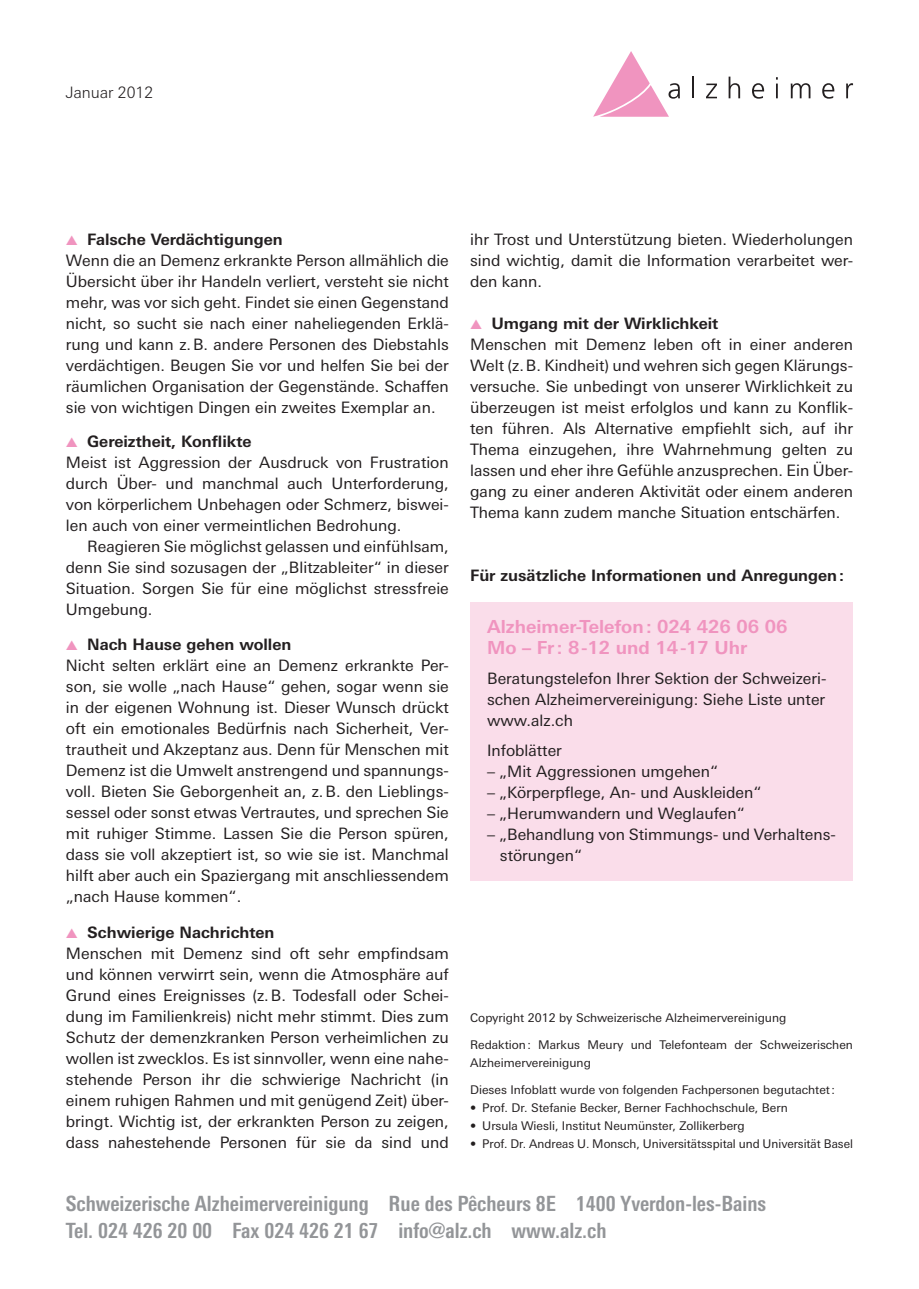
<style>
.page{position:relative;width:919px;height:1289px;background:#fff}
.page>*{position:absolute;margin:0;border:0;box-sizing:border-box;transform-origin:0 0}
.t1{font:700 condensed 21px "Linotype Univers";color:#939598}
.t2{font:700 18px/21px "Linotype Univers Basic";color:#f094bf}
.t3{font:15.75px/21px "Linotype Univers Basic";color:#231f20}
.t4{font:700 15.75px "Linotype Univers Basic";color:#231f20}
.t5{font:300 15.75px "Linotype Univers Basic";color:#231f20}
.t6{font:12px/18px "Linotype Univers Basic";color:#231f20}
.t7{font:300 12px "Linotype Univers Basic";color:#231f20}
.s1{color:#f094bf}
.s2{font-weight:700}
</style>
<div class="page">
<svg style="left:593px;top:51px;width:87px;height:66px"></svg>
<hr style="left:692px;top:77px;width:2px;height:21px;background:#231f20">
<svg style="left:706px;top:84px;width:11px;height:14px"></svg>
<svg style="left:728px;top:77px;width:12px;height:21px"></svg>
<svg style="left:752px;top:83px;width:12px;height:16px"></svg>
<svg style="left:776px;top:77px;width:1px;height:21px"></svg>
<svg style="left:790px;top:83px;width:20px;height:15px"></svg>
<svg style="left:822px;top:83px;width:12px;height:16px"></svg>
<svg style="left:846px;top:83px;width:7px;height:15px"></svg>
<div style="left:470px;top:602px;width:383px;height:278px;background:#faddea"></div>
<p class="t5" style="left:66px;top:83px;width:89px">Januar 2012</p>
<p class="t3" style="left:66px;top:228px;width:384px"><span class="s1">▲</span> <span class="s2">Falsche Verdächtigungen<br></span>Wenn die an Demenz erkrankte Person allmählich die Übersicht über ihr Handeln verliert, versteht sie nicht mehr, was vor sich geht. Findet sie einen Gegenstand nicht, so sucht sie nach einer naheliegenden Erklä&shy;rung und kann z.B. andere Personen des Diebstahls verdächtigen. Beugen Sie vor und helfen Sie bei der räumlichen Organisation der Gegenstände. Schaffen sie von wichtigen Dingen ein zweites Exemplar an.</p>
<p class="t3" style="left:66px;top:431px;width:384px"><span class="s1">▲</span> <span class="s2">Gereiztheit, Konflikte<br></span>Meist ist Aggression der Ausdruck von Frustration durch Über- und manchmal auch Unterforderung, von körperlichem Unbehagen oder Schmerz, biswei&shy;len auch von einer vermeintlichen Bedrohung.</p>
<p class="t3" style="left:66px;top:536px;width:384px;text-align:justify;text-indent:21px">Reagieren Sie möglichst gelassen und einfühlsam, denn Sie sind sozusagen der „Blitzableiter“ in dieser Situation. Sorgen Sie für eine möglichst stressfreie Umgebung.</p>
<p class="t3" style="left:66px;top:633px;width:384px"><span class="s1">▲</span> <span class="s2">Nach Hause gehen wollen<br></span>Nicht selten erklärt eine an Demenz erkrankte Per&shy;son, sie wolle „nach Hause“ gehen, sogar wenn sie in der eigenen Wohnung ist. Dieser Wunsch drückt oft ein emotionales Bedürfnis nach Sicherheit, Ver&shy;trautheit und Akzeptanz aus. Denn für Menschen mit Demenz ist die Umwelt anstrengend und spannungs&shy;voll. Bieten Sie Geborgenheit an, z.B. den Lieblings&shy;sessel oder sonst etwas Vertrautes, und sprechen Sie mit ruhiger Stimme. Lassen Sie die Person spüren, dass sie voll akzeptiert ist, so wie sie ist. Manchmal hilft aber auch ein Spaziergang mit anschliessendem „nach Hause kommen“.</p>
<p class="t3" style="left:66px;top:921px;width:384px"><span class="s1">▲</span> <span class="s2">Schwierige Nachrichten<br></span>Menschen mit Demenz sind oft sehr empfindsam und können verwirrt sein, wenn die Atmosphäre auf Grund eines Ereignisses (z.B. Todesfall oder Schei&shy;dung im Familienkreis) nicht mehr stimmt. Dies zum Schutz der demenzkranken Person verheimlichen zu wollen ist zwecklos. Es ist sinnvoller, wenn eine nahe&shy;stehende Person ihr die schwierige Nachricht (in einem ruhigen Rahmen und mit genügend Zeit) über&shy;bringt. Wichtig ist, der erkrankten Person zu zeigen, dass nahestehende Personen für sie da sind und</p>
<p class="t3" style="left:470px;top:228px;width:384px;text-align:justify">ihr Trost und Unterstützung bieten. Wiederholungen sind wichtig, damit die Information verarbeitet wer&shy;den kann.</p>
<p class="t3" style="left:470px;top:312px;width:384px"><span class="s1">▲</span> <span class="s2">Umgang mit der Wirklichkeit<br></span>Menschen mit Demenz leben oft in einer anderen Welt (z.B. Kindheit) und wehren sich gegen Klärungs&shy;versuche. Sie unbedingt von unserer Wirklichkeit zu überzeugen ist meist erfolglos und kann zu Konflik&shy;ten führen. Als Alternative empfiehlt sich, auf ihr Thema einzugehen, ihre Wahrnehmung gelten zu lassen und eher ihre Gefühle anzusprechen. Ein Über&shy;gang zu einer anderen Aktivität oder einem anderen Thema kann zudem manche Situation entschärfen.</p>
<p class="t4" style="left:470px;top:565px;width:375px">Für zusätzliche Informationen und Anregungen:</p>
<p class="t2" style="left:487px;top:616px;width:302px">Alzheimer-Telefon: 024 426 06 06<br>Mo – Fr: 8-12 und 14-17 Uhr</p>
<p class="t3" style="left:487px;top:668px;width:341px;text-align:justify">Beratungstelefon Ihrer Sektion der Schweizeri&shy;schen Alzheimervereinigung: Siehe Liste unter www.alz.ch</p>
<p class="t3" style="left:487px;top:740px;width:76px">Infoblätter</p>
<p class="t3" style="left:487px;top:761px;width:232px">– „Mit Aggressionen umgehen“</p>
<p class="t3" style="left:487px;top:782px;width:276px">– „Körperpflege, An- und Auskleiden“</p>
<p class="t3" style="left:487px;top:803px;width:259px">– „Herumwandern und Weglaufen“</p>
<p class="t3" style="left:500px;top:824px;width:337px;text-indent:-13px">– „Behandlung von Stimmungs- und Verhaltens&shy;störungen“</p>
<p class="t6" style="left:470px;top:1008px;width:318px">Copyright 2012 by Schweizerische Alzheimervereinigung</p>
<p class="t6" style="left:470px;top:1035px;width:384px">Redaktion: Markus Meury und Telefonteam der Schweizerischen<br>Alzheimervereinigung</p>
<p class="t6" style="left:470px;top:1080px;width:366px">Dieses Infoblatt wurde von folgenden Fachpersonen begutachtet:</p>
<p class="t6" style="left:470px;top:1098px;width:319px">• Prof. Dr. Stefanie Becker, Berner Fachhochschule, Bern</p>
<p class="t6" style="left:470px;top:1116px;width:276px">• Ursula Wiesli, Institut Neumünster, Zollikerberg</p>
<p class="t6" style="left:470px;top:1134px;width:384px">• Prof. Dr. Andreas U. Monsch, Universitätsspital und Universität Basel</p>
<h1 class="t1" style="left:66px;top:1191px;width:701px">Schweizerische Alzheimervereinigung Rue des Pêcheurs 8E 1400 Yverdon-les-Bains</h1>
<p class="t7" style="left:66px;top:1199px;width:8px">4</p>
<h1 class="t1" style="left:66px;top:1218px;width:542px">Tel. 024 426 20 00 Fax 024 426 21 67 info@alz.ch www.alz.ch</h1>
</div>
